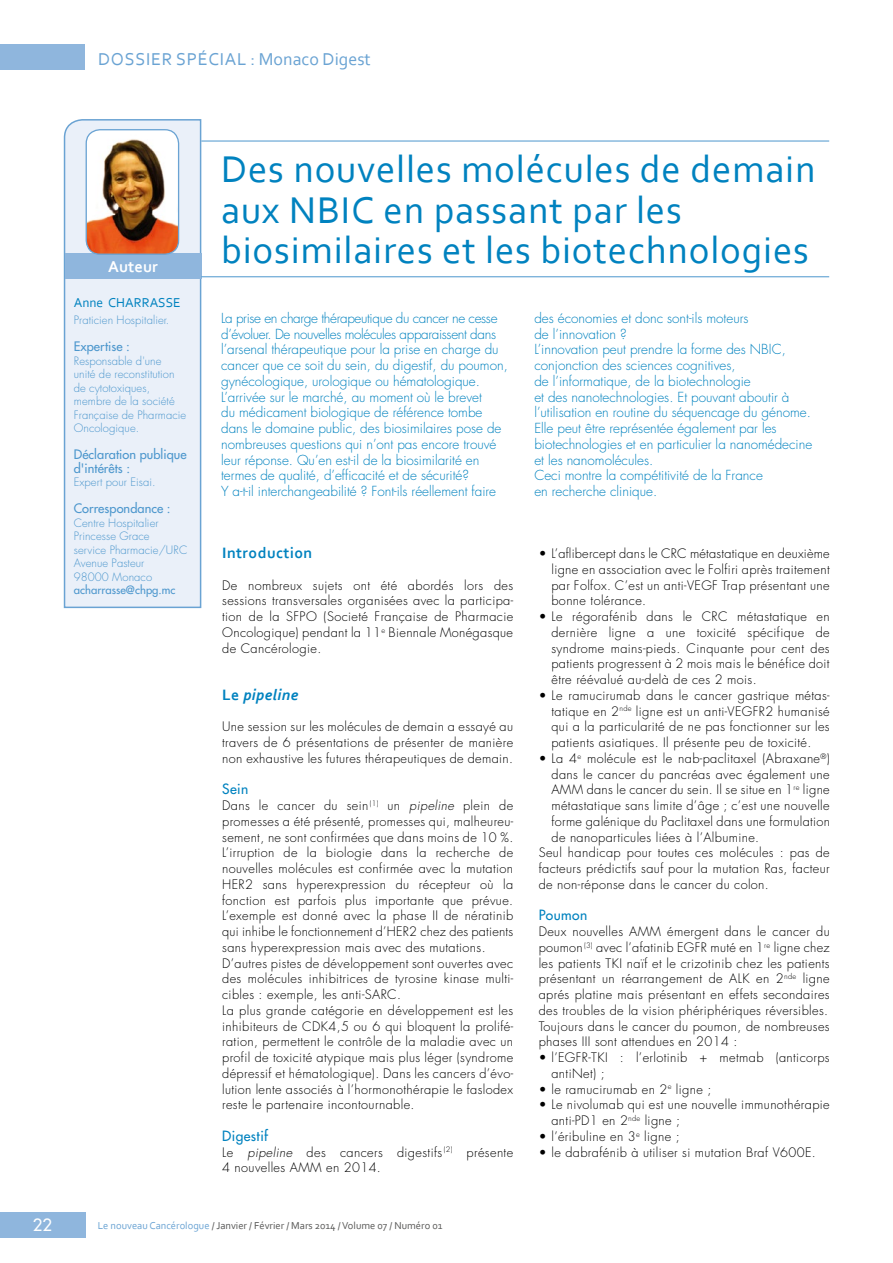
<style>
.page{position:relative;width:893px;height:1263px;background:#fff}
.page>*{position:absolute;margin:0;border:0;box-sizing:border-box;transform-origin:0 0}
.t1{font:39px/40.5px "Corbel";letter-spacing:.02em;color:#0082bf}
.t2{font:18px "Corbel";letter-spacing:.04em;color:#6aa3d3}
.t3{font:700 16.5px "Corbel";letter-spacing:.005em;color:#fff}
.t4{font:16.5px "Futura";color:#fff}
.t5{font:700 15.75px "Corbel";letter-spacing:.03em;color:#0082bf}
.t6{font:italic 700 15.75px "Corbel";letter-spacing:.03em;color:#0082bf}
.t7{font:13.8px "Futura";letter-spacing:.03em;color:#0082bf}
.t8{font:300 13.5px/15.8px "Futura";color:#0082bf}
.t9{font:13.5px "Corbel";color:#0082bf}
.t10{font:300 12.75px/15.8px "Futura";letter-spacing:.03em;color:#000;text-align:justify}
.t11{font:12.75px/13.5px "Futura";letter-spacing:.005em;color:#4d97cd}
.t12{font:300 11.25px/13.5px "Futura";letter-spacing:.005em;color:#4d97cd}
.t13{font:11.25px "Futura";letter-spacing:.005em;color:#4d97cd}
.t14{font:10.5px "Corbel";color:#575756}
.s1{font-style:normal}
.s2{font-style:italic}
.s3{color:#6aa3d3}
</style>
<div class="page">
<div style="left:0;top:1212px;width:85px;height:25px;background:#8fb6dd"></div>
<div style="left:0;top:44px;width:85px;height:26px;background:#8fb6dd"></div>
<div style="left:63px;top:119px;width:139px;height:490px;background:#eaf0f9"></div>
<div style="left:65px;top:253px;width:136px;height:26px;background:#8fb6dd"></div>
<img style="left:86px;top:130px;width:93px;height:124px">
<div style="left:86px;top:129px;width:93px;height:126px;border:1px solid #6aa3d3;border-radius:14px"></div>
<hr style="left:201px;top:141px;width:628px;height:1px;background:#4d97cd">
<hr style="left:201px;top:276px;width:628px;height:1px;background:#4d97cd">
<h2 class="t2" style="left:98px;top:48px;width:274px">DOSSIER SPÉCIAL : Monaco Digest</h2>
<p class="t3" style="left:108px;top:256px;width:51px">Auteur</p>
<p class="t9" style="left:74px;top:294px;width:108px">Anne CHARRASSE</p>
<p class="t12" style="left:74px;top:314px;width:97px">Praticien Hospitalier.</p>
<p class="t11" style="left:74px;top:340px;width:58px">Expertise :</p>
<p class="t12" style="left:74px;top:354px;width:114px">Responsable d'une<br>unité de reconstitution de cytotoxiques, membre de la société<br>Française de Pharmacie<br>Oncologique.</p>
<p class="t11" style="left:74px;top:448px;width:114px">Déclaration publique d'intérêts :</p>
<p class="t12" style="left:74px;top:476px;width:83px">Expert pour Eisai.</p>
<p class="t11" style="left:74px;top:502px;width:98px">Correspondance :</p>
<p class="t12" style="left:74px;top:516px;width:115px">Centre Hospitalier<br>Princesse Grace<br>service Pharmacie/URC<br>Avenue Pasteur<br>98000 Monaco</p>
<p class="t13" style="left:74px;top:583px;width:103px">acharrasse@chpg.mc</p>
<h1 class="t1" style="left:221px;top:148px;width:596px">Des nouvelles molécules de demain aux NBIC en passant par les biosimilaires et les biotechnologies</h1>
<p class="t8" style="left:221px;top:310px;width:288px">La prise en charge thérapeutique du cancer ne cesse d’évoluer. De nouvelles molécules apparaissent dans l’arsenal thérapeutique pour la prise en charge du cancer que ce soit du sein, du digestif, du poumon, gynécologique, urologique ou hématologique.<br>L’arrivée sur le marché, au moment où le brevet<br>du médicament biologique de référence tombe dans le domaine public, des biosimilaires pose de nombreuses questions qui n’ont pas encore trouvé leur réponse. Qu’en est-il de la biosimilarité en termes de qualité, d’efficacité et de sécurité?<br>Y a-t-il interchangeabilité ? Font-ils réellement faire</p>
<p class="t8" style="left:534px;top:310px;width:279px">des économies et donc sont-ils moteurs<br>de l’innovation ?<br>L’innovation peut prendre la forme des NBIC, conjonction des sciences cognitives,<br>de l’informatique, de la biotechnologie<br>et des nanotechnologies. Et pouvant aboutir à l’utilisation en routine du séquencage du génome.<br>Elle peut être représentée également par les biotechnologies et en particulier la nanomédecine et les nanomolécules.<br>Ceci montre la compétitivité de la France<br>en recherche clinique.</p>
<p class="t5" style="left:222px;top:543px;width:92px">Introduction</p>
<p class="t10" style="left:222px;top:577px;width:293px">De nombreux sujets ont été abordés lors des sessions transversales organisées avec la participa&shy;tion de la SFPO (Societé Française de Pharmacie Oncologique) pendant la 11<sup>e</sup> Biennale Monégasque de Cancérologie.</p>
<p class="t6" style="left:222px;top:685px;width:78px"><span class="s1">Le</span> pipeline</p>
<p class="t10" style="left:222px;top:719px;width:292px">Une session sur les molécules de demain a essayé au travers de 6 présentations de présenter de manière non exhaustive les futures thérapeutiques de demain.</p>
<p class="t7" style="left:222px;top:781px;width:28px">Sein</p>
<p class="t10" style="left:222px;top:798px;width:293px;text-align:left">Dans le cancer du sein <sup>(1)</sup> un <span class="s2">pipeline</span> plein de promesses a été présenté, promesses qui, malheureu&shy;sement, ne sont confirmées que dans moins de 10 %.<br>L’irruption de la biologie dans la recherche de nouvelles molécules est confirmée avec la mutation HER2 sans hyperexpression du récepteur où la fonction est parfois plus importante que prévue.<br>L’exemple est donné avec la phase II de nératinib qui inhibe le fonctionnement d’HER2 chez des patients sans hyperexpression mais avec des mutations.<br>D’autres pistes de développement sont ouvertes avec des molécules inhibitrices de tyrosine kinase multi&shy;cibles : exemple, les anti-SARC.<br>La plus grande catégorie en développement est les inhibiteurs de CDK4,5 ou 6 qui bloquent la prolifé&shy;ration, permettent le contrôle de la maladie avec un profil de toxicité atypique mais plus léger (syndrome dépressif et hématologique). Dans les cancers d’évo&shy;lution lente associés à l’hormonothérapie le faslodex reste le partenaire incontournable.</p>
<p class="t7" style="left:222px;top:1127px;width:47px">Digestif</p>
<p class="t10" style="left:222px;top:1144px;width:292px">Le <span class="s2">pipeline</span> des cancers digestifs <sup>(2)</sup> présente<br>4 nouvelles AMM en 2014.</p>
<p class="t10" style="left:551px;top:546px;width:280px;text-indent:-13px">• L’aflibercept dans le CRC métastatique en deuxième ligne en association avec le Folfiri après traitement par Folfox. C’est un anti-VEGF Trap présentant une bonne tolérance.</p>
<p class="t10" style="left:551px;top:609px;width:280px;text-indent:-13px">• Le régorafénib dans le CRC métastatique en dernière ligne a une toxicité spécifique de syndrome mains-pieds. Cinquante pour cent des patients progressent à 2 mois mais le bénéfice doit être réévalué au-delà de ces 2 mois.</p>
<p class="t10" style="left:551px;top:688px;width:280px;text-indent:-13px">• Le ramucirumab dans le cancer gastrique métas&shy;tatique en 2<sup>nde</sup> ligne est un anti-VEGFR2 humanisé qui a la particularité de ne pas fonctionner sur les patients asiatiques. Il présente peu de toxicité.</p>
<p class="t10" style="left:539px;top:751px;width:292px">• La 4<sup>e</sup> molécule est le nab-paclitaxel (Abraxane<sup>®</sup>)</p>
<p class="t10" style="left:551px;top:766px;width:280px">dans le cancer du pancréas avec également une</p>
<p class="t10" style="left:551px;top:782px;width:280px">AMM dans le cancer du sein. Il se situe en 1<sup>re</sup> ligne</p>
<p class="t10" style="left:551px;top:798px;width:280px">métastatique sans limite d’âge ; c’est une nouvelle</p>
<p class="t10" style="left:551px;top:814px;width:280px">forme galénique du Paclitaxel dans une formulation</p>
<p class="t10" style="left:551px;top:829px;width:209px">de nanoparticules liées à l’Albumine.</p>
<p class="t10" style="left:539px;top:845px;width:293px">Seul handicap pour toutes ces molécules : pas de</p>
<p class="t10" style="left:539px;top:861px;width:292px">facteurs prédictifs sauf pour la mutation Ras, facteur</p>
<p class="t10" style="left:539px;top:877px;width:232px">de non-réponse dans le cancer du colon.</p>
<p class="t7" style="left:539px;top:907px;width:50px">Poumon</p>
<p class="t10" style="left:539px;top:924px;width:293px;text-align:left">Deux nouvelles AMM émergent dans le cancer du poumon <sup>(3)</sup> avec l’afatinib EGFR muté en 1<sup>re</sup> ligne chez les patients TKI naïf et le crizotinib chez les patients présentant un réarrangement de ALK en 2<sup>nde</sup> ligne aprés platine mais présentant en effets secondaires des troubles de la vision phériphériques réversibles.<br>Toujours dans le cancer du poumon, de nombreuses phases III sont attendues en 2014 :</p>
<p class="t10" style="left:551px;top:1050px;width:280px;text-indent:-13px">• l’EGFR-TKI : l’erlotinib + metmab (anticorps antiNet) ;</p>
<p class="t10" style="left:539px;top:1081px;width:174px">• le ramucirumab en 2<sup>e</sup> ligne ;</p>
<p class="t10" style="left:551px;top:1097px;width:280px;text-indent:-13px">• Le nivolumab qui est une nouvelle immunothérapie anti-PD1 en 2<sup>nde</sup> ligne ;</p>
<p class="t10" style="left:539px;top:1129px;width:142px">• l’éribuline en 3<sup>e</sup> ligne ;</p>
<p class="t10" style="left:539px;top:1144px;width:279px">• le dabrafénib à utiliser si mutation Braf V600E.</p>
<p class="t4" style="left:33px;top:1215px;width:21px">22</p>
<p class="t14" style="left:98px;top:1218px;width:346px"><span class="s3">Le nouveau Cancérologue</span> / Janvier / Février / Mars 2014 / Volume 07 / Numéro 01</p>
</div>
